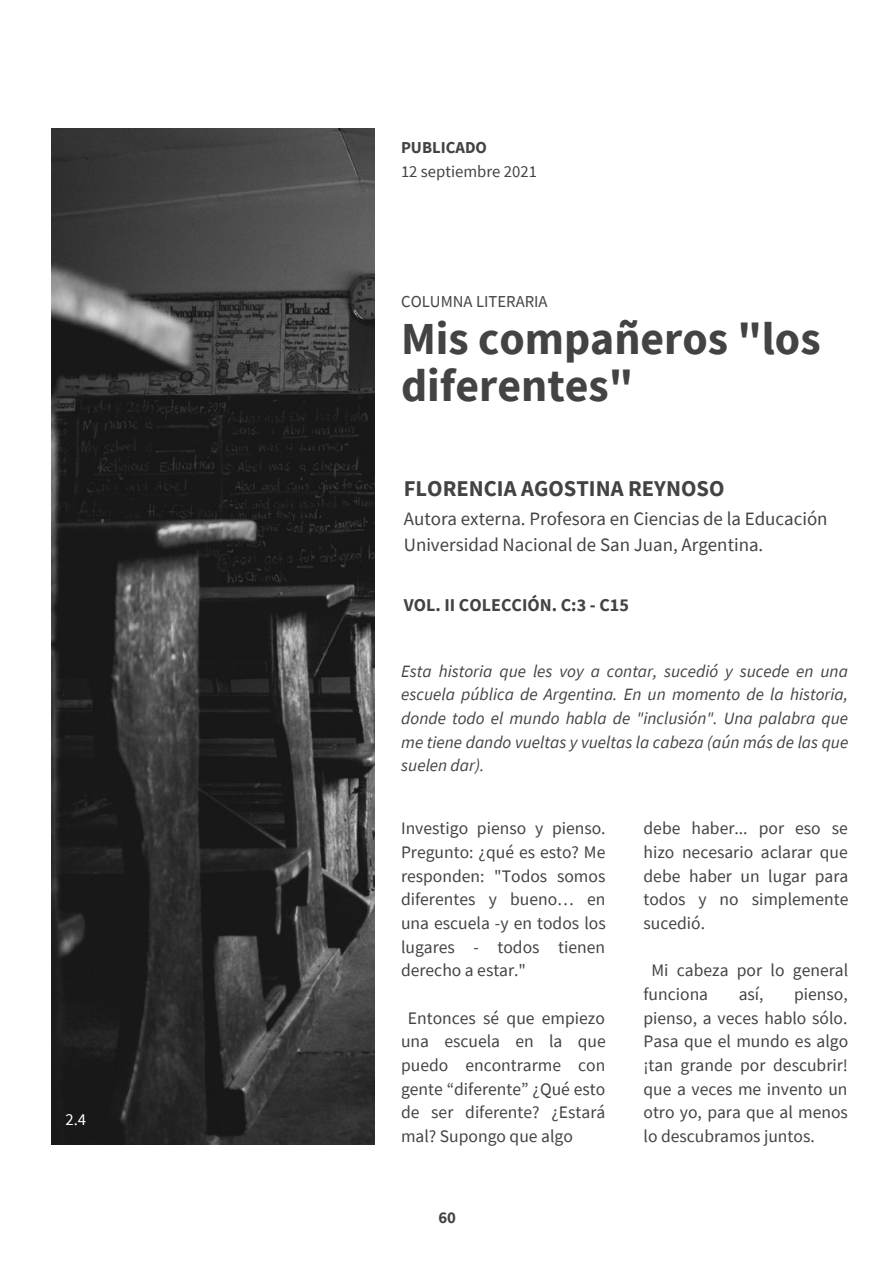
<style>
.page{position:relative;width:894px;height:1264px;background:#fff}
.page>*{position:absolute;margin:0;border:0;box-sizing:border-box;transform-origin:0 0}
.t1{font:700 45.75px/47.2px "Source Sans Pro";color:#434343}
.t2{font:700 22.5px "Source Sans Pro";color:#434343}
.t3{font:18.9px "Source Sans Pro";color:#434343}
.t4{font:700 18px "Source Sans Pro";color:#434343}
.t5{font:17.55px/23.7px "Source Sans Pro";color:#434343;text-align:justify}
.t6{font:italic 17.25px/23.7px "Source Sans Pro";color:#434343;text-align:justify}
.t7{font:16.65px "Source Sans Pro";color:#434343}
.t8{font:700 16.65px "Source Sans Pro";color:#434343}
.t9{font:16.65px "Source Sans Pro";color:#fff}
</style>
<div class="page">
<img style="left:52px;top:128px;width:322px;height:1016px">
<p class="t9" style="left:65px;top:1108px;width:22px">2.4</p>
<p class="t8" style="left:401px;top:136px;width:87px">PUBLICADO</p>
<p class="t7" style="left:401px;top:160px;width:137px">12 septiembre 2021</p>
<p class="t7" style="left:401px;top:290px;width:148px">COLUMNA LITERARIA</p>
<p class="t1" style="left:401px;top:314px;width:421px">Mis compañeros "los diferentes"</p>
<p class="t2" style="left:403px;top:474px;width:322px">FLORENCIA AGOSTINA REYNOSO</p>
<p class="t3" style="left:403px;top:506px;width:425px">Autora externa. Profesora en Ciencias de la Educación</p>
<p class="t3" style="left:403px;top:532px;width:361px">Universidad Nacional de San Juan, Argentina.</p>
<p class="t4" style="left:403px;top:593px;width:226px">VOL. II COLECCIÓN. C:3 - C15</p>
<p class="t6" style="left:401px;top:658px;width:448px">Esta historia que les voy a contar, sucedió y sucede en una escuela pública de Argentina. En un momento de la historia, donde todo el mundo habla de "inclusión". Una palabra que me tiene dando vueltas y vueltas la cabeza (aún más de las que suelen dar).</p>
<p class="t5" style="left:401px;top:816px;width:206px">Investigo pienso y pienso.<br>Pregunto: ¿qué es esto? Me responden: "Todos somos diferentes y bueno… en una escuela -y en todos los lugares - todos tienen derecho a estar."</p>
<p class="t5" style="left:401px;top:1005px;width:206px;text-indent:7px">Entonces sé que empiezo una escuela en la que puedo encontrarme con gente “diferente” ¿Qué esto de ser diferente? ¿Estará mal? Supongo que algo</p>
<p class="t8" style="left:438px;top:1206px;width:19px">60</p>
<p class="t5" style="left:643px;top:816px;width:206px">debe haber... por eso se hizo necesario aclarar que debe haber un lugar para todos y no simplemente sucedió.</p>
<p class="t5" style="left:643px;top:958px;width:206px;text-indent:8px">Mi cabeza por lo general funciona</p>
<p class="t5" style="left:738px;top:981px;width:26px">así,</p>
<p class="t5" style="left:643px;top:981px;width:206px;text-indent:151px">pienso, pienso, a veces hablo sólo.<br>Pasa que el mundo es algo ¡tan grande por descubrir! que a veces me invento un otro yo, para que al menos lo descubramos juntos.</p>
</div>
